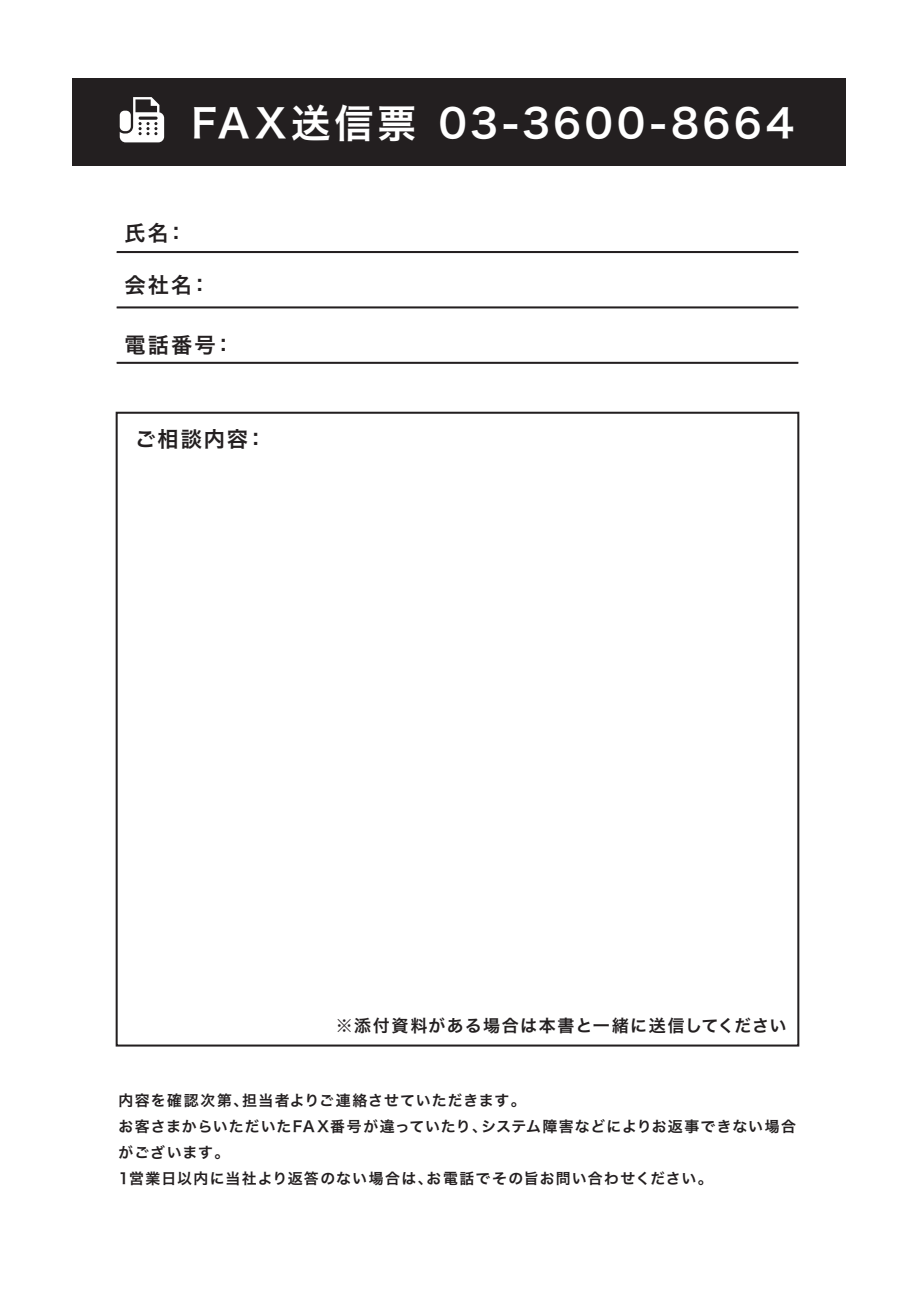
<style>
.page{position:relative;width:919px;height:1289px;background:#fff}
.page>*{position:absolute;margin:0;border:0;box-sizing:border-box;transform-origin:0 0}
.t1{font:39.3px "Hiragino Sans W6";letter-spacing:.09em;color:#fff}
.t2{font:21.3px "Hiragino Sans W6";letter-spacing:.09em;color:#231f20}
.t3{font:16.95px "Hiragino Sans W6";letter-spacing:.075em;color:#231f20}
.t4{font:14.85px/26.1px "Hiragino Sans W6";letter-spacing:.07em;color:#231f20}
</style>
<div class="page">
<hr style="left:117px;top:251px;width:681px;height:2px;background:#231f20">
<hr style="left:117px;top:306px;width:681px;height:2px;background:#231f20">
<hr style="left:117px;top:362px;width:681px;height:2px;background:#231f20">
<div style="left:73px;top:78px;width:773px;height:87px;background:#231f20"></div>
<svg style="left:120px;top:97px;width:44px;height:45px"></svg>
<h1 class="t1" style="left:191px;top:87px;width:604px">FAX送信票 03-3600-8664</h1>
<h2 class="t2" style="left:125px;top:213px;width:64px">氏名：</h2>
<h2 class="t2" style="left:125px;top:265px;width:87px">会社名：</h2>
<h2 class="t2" style="left:125px;top:325px;width:111px">電話番号：</h2>
<h2 class="t2" style="left:135px;top:420px;width:133px">ご相談内容：</h2>
<p class="t3" style="left:336px;top:1010px;width:452px">※添付資料がある場合は本書と一緒に送信してください</p>
<p class="t4" style="left:119px;top:1086px;width:679px">内容を確認次第、担当者よりご連絡させていただきます。<br>お客さまからいただいたFAX番号が違っていたり、システム障害などによりお返事できない場合がございます。<br>1営業日以内に当社より返答のない場合は、お電話でその旨お問い合わせください。</p>
</div>
